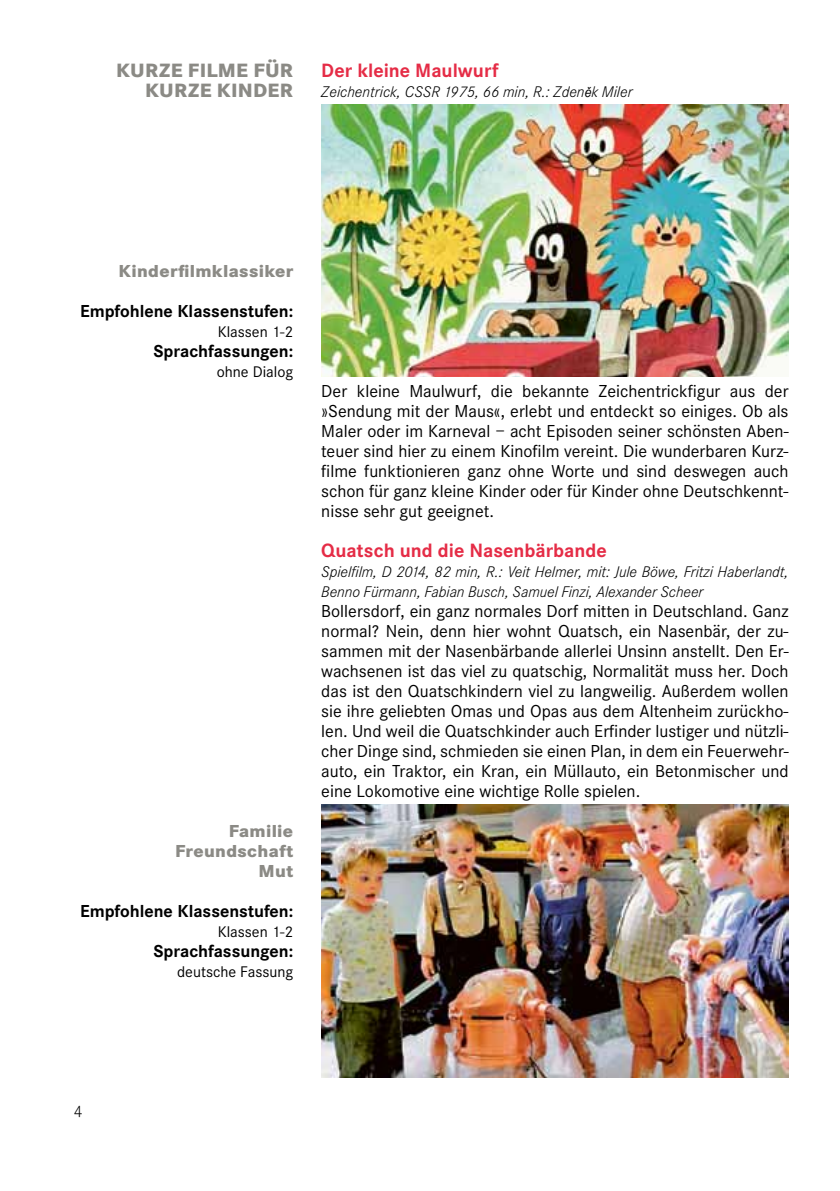
<style>
.page{position:relative;width:840px;height:1191px;background:#fff}
.page>*{position:absolute;margin:0;border:0;box-sizing:border-box;transform-origin:0 0}
.t1{font:700 20px "Corporate S";color:#e52c46}
.t2{font:800 20px/20px "Corporate S";letter-spacing:.02em;color:#8b8a85}
.t3{font:18px/20px "Corporate S";color:#000;text-align:justify}
.t4{font:700 18px "Corporate S";color:#000}
.t5{font:800 18px/20px "Corporate S";letter-spacing:.02em;color:#8b8a85;text-align:right}
.t6{font:300 17px "Corporate S";color:#000}
.t7{font:italic 300 16px/20px "Corporate S";letter-spacing:-.005em;color:#000}
.t8{font:16px "Corporate S";color:#000}
.s1{font-family:"Arial Narrow";font-weight:400;font-size:14px}
</style>
<div class="page">
<img style="left:321px;top:804px;width:467px;height:273px">
<img style="left:321px;top:105px;width:467px;height:272px">
<p class="t2" style="left:145px;top:60px;width:144px;text-indent:108px">für kurze Kin der</p>
<p class="t2" style="left:116px;top:60px;width:96px">Kurze Filme</p>
<p class="t1" style="left:321px;top:59px;width:179px">Der kleine Maulwurf</p>
<p class="t7" style="left:321px;top:82px;width:313px">Zeichentrick, CSSR 1975, 66 min, R.: Zden<span class="s1">ě</span>k Miler</p>
<p class="t5" style="left:118px;top:261px;width:176px">Kinderfilmklassiker</p>
<p class="t4" style="left:80px;top:300px;width:214px">Empfohlene Klassenstufen:</p>
<p class="t8" style="left:218px;top:323px;width:77px">Klassen 1-2</p>
<p class="t4" style="left:153px;top:340px;width:141px">Sprachfassungen:</p>
<p class="t8" style="left:216px;top:363px;width:78px">ohne Dialog</p>
<p class="t5" style="left:175px;top:821px;width:120px">Familie<br>Freundschaft<br>Mut</p>
<p class="t4" style="left:80px;top:900px;width:214px">Empfohlene Klassenstufen:</p>
<p class="t8" style="left:218px;top:923px;width:77px">Klassen 1-2</p>
<p class="t4" style="left:153px;top:940px;width:141px">Sprachfassungen:</p>
<p class="t8" style="left:177px;top:963px;width:117px">deutsche Fassung</p>
<p class="t3" style="left:321px;top:381px;width:468px">Der kleine Maulwurf, die bekannte Zeichentrickfigur aus der »Sendung mit der Maus«, erlebt und entdeckt so einiges. Ob als Maler oder im Karneval – acht Episoden seiner schönsten Aben&shy;teuer sind hier zu einem Kinofilm vereint. Die wunderbaren Kurz&shy;filme funktionieren ganz ohne Worte und sind deswegen auch schon für ganz kleine Kinder oder für Kinder ohne Deutschkennt&shy;nisse sehr gut geeignet.</p>
<p class="t1" style="left:321px;top:539px;width:287px">Quatsch und die Nasenbärbande</p>
<p class="t7" style="left:321px;top:562px;width:468px">Spielfilm, D 2014, 82 min, R.: Veit Helmer, mit: Jule Böwe, Fritzi Haberlandt,<br>Benno Fürmann, Fabian Busch, Samuel Finzi, Alexander Scheer</p>
<p class="t3" style="left:321px;top:601px;width:468px">Bollersdorf, ein ganz normales Dorf mitten in Deutschland. Ganz normal? Nein, denn hier wohnt Quatsch, ein Nasenbär, der zu&shy;sammen mit der Nasenbärbande allerlei Unsinn anstellt. Den Er&shy;wachsenen ist das viel zu quatschig, Normalität muss her. Doch das ist den Quatschkindern viel zu langweilig. Außerdem wollen sie ihre geliebten Omas und Opas aus dem Altenheim zurückho&shy;len. Und weil die Quatschkinder auch Erfinder lustiger und nützli&shy;cher Dinge sind, schmieden sie einen Plan, in dem ein Feuerwehr&shy;auto, ein Traktor, ein Kran, ein Müllauto, ein Betonmischer und eine Lokomotive eine wichtige Rolle spielen.</p>
<p class="t6" style="left:74px;top:1102px;width:10px">4</p>
</div>
